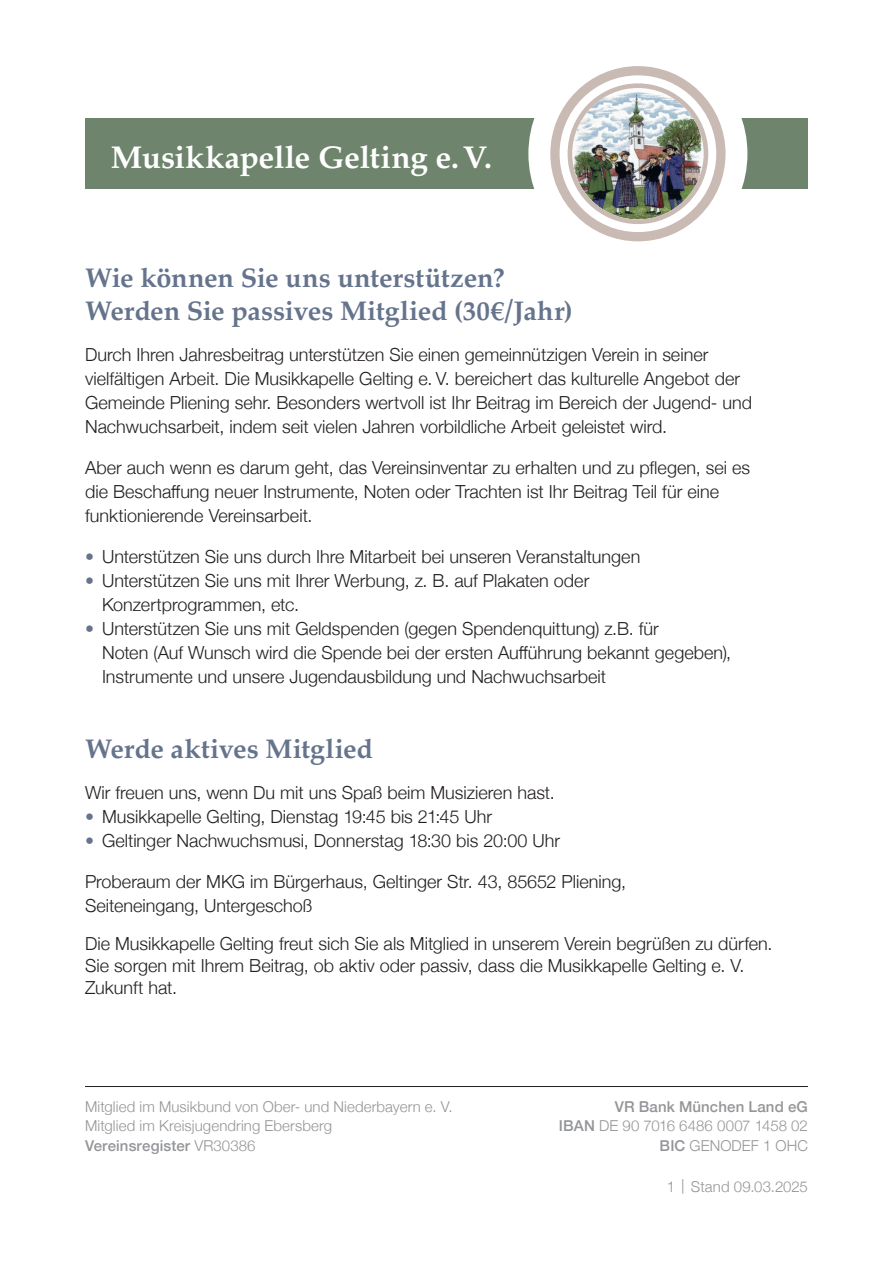
<style>
.page{position:relative;width:893px;height:1263px;background:#fff}
.page>*{position:absolute;margin:0;border:0;box-sizing:border-box;transform-origin:0 0}
.t1{font:700 31.5px "Palatino";letter-spacing:-.005em;color:#fff}
.t2{font:700 27px/32.4px "Palatino";letter-spacing:-.005em;color:#65748c}
.t3{font:300 18px/24px "Helvetica Neue";color:#231f20}
.t4{font:300 15px/19.5px "Helvetica Neue";letter-spacing:.005em;color:#939598;text-align:right}
.s1{color:#65748c}
.s2{font-weight:500}
</style>
<div class="page">
<div style="left:85px;top:119px;width:723px;height:70px;background:#6e846c"></div>
<svg style="left:528px;top:44px;width:219px;height:219px"></svg>
<img style="left:572px;top:88px;width:132px;height:131px;border-radius:66px">
<div style="left:568px;top:83px;width:140px;height:141px;border:5px solid #cabab4;border-radius:50%"></div>
<div style="left:550px;top:66px;width:175px;height:175px;border:9px solid #cabab4;border-radius:50%"></div>
<hr style="left:85px;top:1086px;width:723px;height:1px;background:#231f20">
<h1 class="t1" style="left:111px;top:130px;width:383px">Musikkapelle Gelting e. V.</h1>
<h2 class="t2" style="left:85px;top:261px;width:489px">Wie können Sie uns unterstützen?<br>Werden Sie passives Mitglied (30€/Jahr)</h2>
<p class="t3" style="left:85px;top:341px;width:669px">Durch Ihren Jahresbeitrag unterstützen Sie einen gemeinnützigen Verein in seiner vielfältigen Arbeit. Die Musikkapelle Gelting e. V. bereichert das kulturelle Angebot der Gemeinde Pliening sehr. Besonders wertvoll ist Ihr Beitrag im Bereich der Jugend- und Nachwuchsarbeit, indem seit vielen Jahren vorbildliche Arbeit geleistet wird.</p>
<p class="t3" style="left:85px;top:454px;width:667px">Aber auch wenn es darum geht, das Vereinsinventar zu erhalten und zu pflegen, sei es die Beschaffung neuer Instrumente, Noten oder Trachten ist Ihr Beitrag Teil für eine funktionierende Vereinsarbeit.</p>
<p class="t3" style="left:85px;top:543px;width:557px"><span class="s1">•</span> Unterstützen Sie uns durch Ihre Mitarbeit bei unseren Veranstaltungen</p>
<p class="t3" style="left:102px;top:567px;width:489px;text-indent:-17px"><span class="s1">•</span> Unterstützen Sie uns mit Ihrer Werbung, z. B. auf Plakaten oder<br>Konzertprogrammen, etc.</p>
<p class="t3" style="left:102px;top:615px;width:631px;text-indent:-17px"><span class="s1">•</span> Unterstützen Sie uns mit Geldspenden (gegen Spendenquittung) z.B. für<br>Noten (Auf Wunsch wird die Spende bei der ersten Aufführung bekannt gegeben),<br>Instrumente und unsere Jugendausbildung und Nachwuchsarbeit</p>
<h2 class="t2" style="left:85px;top:732px;width:289px">Werde aktives Mitglied</h2>
<p class="t3" style="left:85px;top:779px;width:471px">Wir freuen uns, wenn Du mit uns Spaß beim Musizieren hast.</p>
<p class="t3" style="left:85px;top:803px;width:408px"><span class="s1">•</span> Musikkapelle Gelting, Dienstag 19:45 bis 21:45 Uhr</p>
<p class="t3" style="left:85px;top:827px;width:477px"><span class="s1">•</span> Geltinger Nachwuchsmusi, Donnerstag 18:30 bis 20:00 Uhr</p>
<p class="t3" style="left:85px;top:868px;width:542px">Proberaum der MKG im Bürgerhaus, Geltinger Str. 43, 85652 Pliening,<br>Seiteneingang, Untergeschoß</p>
<p class="t3" style="left:85px;top:932px;width:689px;line-height:21.6px">Die Musikkapelle Gelting freut sich Sie als Mitglied in unserem Verein begrüßen zu dürfen.<br>Sie sorgen mit Ihrem Beitrag, ob aktiv oder passiv, dass die Musikkapelle Gelting e. V.<br>Zukunft hat.</p>
<p class="t4" style="left:85px;top:1095px;width:369px;text-align:left">Mitglied im Musikbund von Ober- und Niederbayern e. V.<br>Mitglied im Kreisjugendring Ebersberg<br><span class="s2">Vereinsregister</span> VR30386</p>
<p class="t4" style="left:559px;top:1095px;width:250px"><span class="s2">VR Bank München Land eG<br>IBAN</span> DE 90 7016 6486 0007 1458 02<br><span class="s2">BIC</span> GENODEF 1 OHC</p>
<p class="t4" style="left:667px;top:1176px;width:143px">1 ︲ Stand 09.03.2025</p>
</div>
